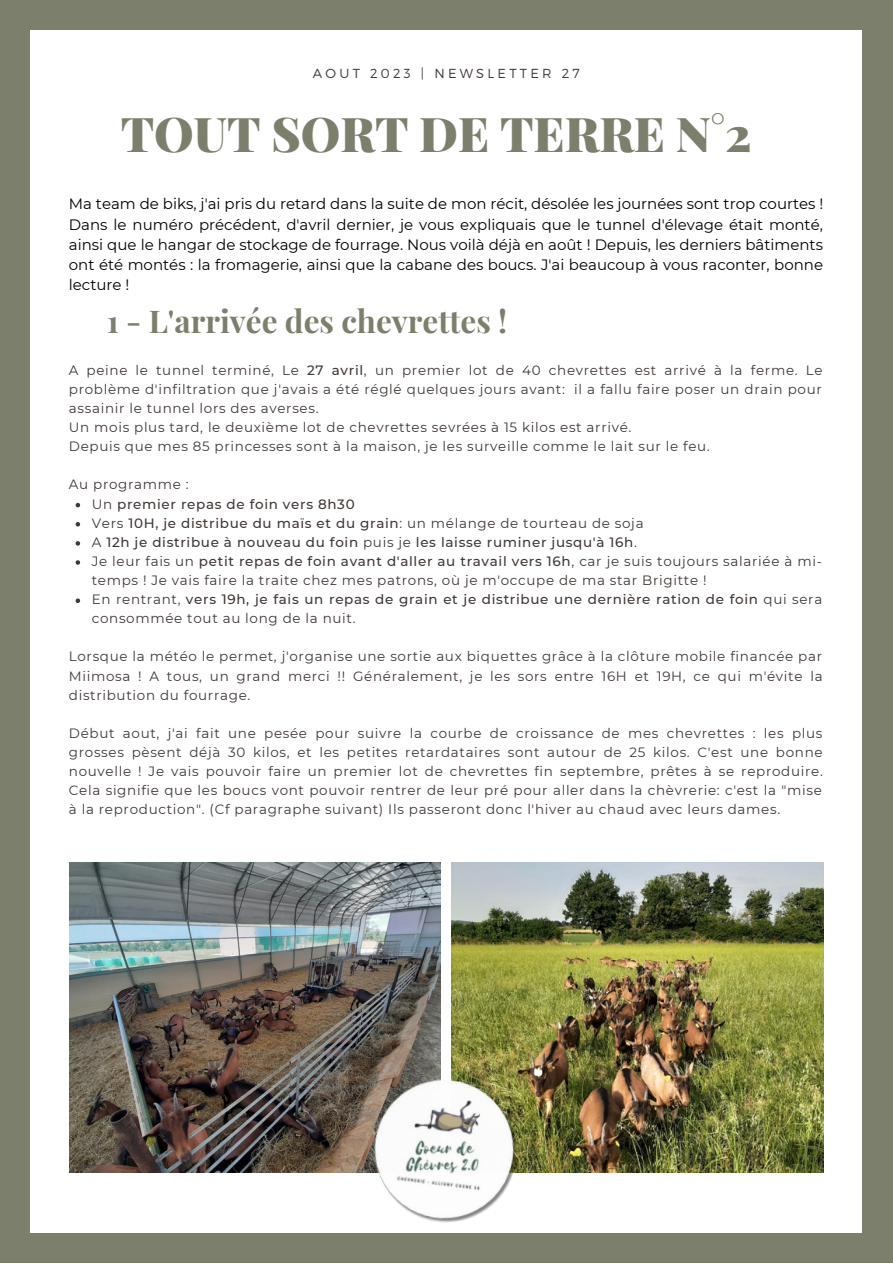
<style>
.page{position:relative;width:893px;height:1264px;background:#fff}
.page>*{position:absolute;margin:0;border:0;box-sizing:border-box;transform-origin:0 0}
.t1{font:900 48px "Playfair Display";color:#7b7f6b}
.t2{font:700 31.35px "Playfair Display";color:#7b7f6b}
.t3{font:15px/20.2px "Montserrat";color:#000;text-align:justify}
.t4{font:13.5px/19px "Montserrat";letter-spacing:.05em;color:#403835;text-align:justify}
.t5{font:500 13.5px/19px "Montserrat";letter-spacing:.05em;color:#403835}
.t6{font:300 13.05px "Montserrat";letter-spacing:.25em;color:#403835}
.s1{font-weight:500}
.s2{font-weight:400}
</style>
<div class="page">
<div style="left:0;top:0;width:892px;height:1262px;background:#7b7f6b"></div>
<div style="left:31px;top:30px;width:829px;height:1202px;background:#fff"></div>
<svg style="left:76px;top:503px;width:4px;height:4px"></svg>
<svg style="left:76px;top:522px;width:4px;height:4px"></svg>
<svg style="left:76px;top:541px;width:4px;height:4px"></svg>
<svg style="left:76px;top:560px;width:4px;height:4px"></svg>
<svg style="left:76px;top:598px;width:4px;height:5px"></svg>
<img style="left:69px;top:862px;width:371px;height:310px">
<img style="left:451px;top:862px;width:372px;height:310px">
<img style="left:366px;top:1072px;width:160px;height:151px">
<p class="t6" style="left:313px;top:65px;width:268px">AOUT 2023 | NEWSLETTER 27</p>
<p class="t1" style="left:121px;top:100px;width:632px">TOUT SORT DE TERRE N°2</p>
<p class="t3" style="left:69px;top:194px;width:756px">Ma team de biks, j'ai pris du retard dans la suite de mon récit, désolée les journées sont trop courtes !<br>Dans le numéro précédent, d'avril dernier, je vous expliquais que le tunnel d'élevage était monté, ainsi que le hangar de stockage de fourrage. Nous voilà déjà en août ! Depuis, les derniers bâtiments ont été montés : la fromagerie, ainsi que la cabane des boucs. J'ai beaucoup à vous raconter, bonne lecture !</p>
<p class="t2" style="left:107px;top:299px;width:402px">1 - L'arrivée des chevrettes !</p>
<p class="t4" style="left:69px;top:360px;width:755px">A peine le tunnel terminé, Le <span class="s1">27 avril</span>, un premier lot de 40 chevrettes est arrivé à la ferme. Le problème d'infiltration que j'avais a été réglé quelques jours avant: il a fallu faire poser un drain pour assainir le tunnel lors des averses.</p>
<p class="t4" style="left:69px;top:417px;width:564px">Un mois plus tard, le deuxième lot de chevrettes sevrées à 15 kilos est arrivé.</p>
<p class="t4" style="left:69px;top:437px;width:642px">Depuis que mes 85 princesses sont à la maison, je les surveille comme le lait sur le feu.</p>
<p class="t4" style="left:69px;top:475px;width:121px">Au programme :</p>
<p class="t5" style="left:92px;top:494px;width:264px"><span class="s2">Un</span> premier repas de foin vers 8h30</p>
<p class="t4" style="left:92px;top:513px;width:553px">Vers <span class="s1">10H, je distribue du maïs et du grain</span>: un mélange de tourteau de soja</p>
<p class="t5" style="left:92px;top:532px;width:546px"><span class="s2">A</span> 12h je distribue à nouveau du foin <span class="s2">puis je</span> les laisse ruminer jusqu'à 16h<span class="s2">.</span></p>
<p class="t4" style="left:92px;top:551px;width:731px">Je leur fais un <span class="s1">petit repas de foin avant d'aller au travail vers 16h</span>, car je suis toujours salariée à mi&shy;temps ! Je vais faire la traite chez mes patrons, où je m'occupe de ma star Brigitte !</p>
<p class="t5" style="left:92px;top:589px;width:732px"><span class="s2">En rentrant,</span> vers 19h, je fais un repas de grain et je distribue une dernière ration de foin <span class="s2">qui sera consommée tout au long de la nuit.</span></p>
<p class="t4" style="left:69px;top:647px;width:755px">Lorsque la météo le permet, j'organise une sortie aux biquettes grâce à la clôture mobile financée par Miimosa ! A tous, un grand merci !! Généralement, je les sors entre 16H et 19H, ce qui m'évite la distribution du fourrage.</p>
<p class="t4" style="left:69px;top:723px;width:755px">Début aout, j'ai fait une pesée pour suivre la courbe de croissance de mes chevrettes : les plus grosses pèsent déjà 30 kilos, et les petites retardataires sont autour de 25 kilos. C'est une bonne nouvelle ! Je vais pouvoir faire un premier lot de chevrettes fin septembre, prêtes à se reproduire.<br>Cela signifie que les boucs vont pouvoir rentrer de leur pré pour aller dans la chèvrerie: c'est la "mise à la reproduction". (Cf paragraphe suivant) Ils passeront donc l'hiver au chaud avec leurs dames.</p>
</div>
